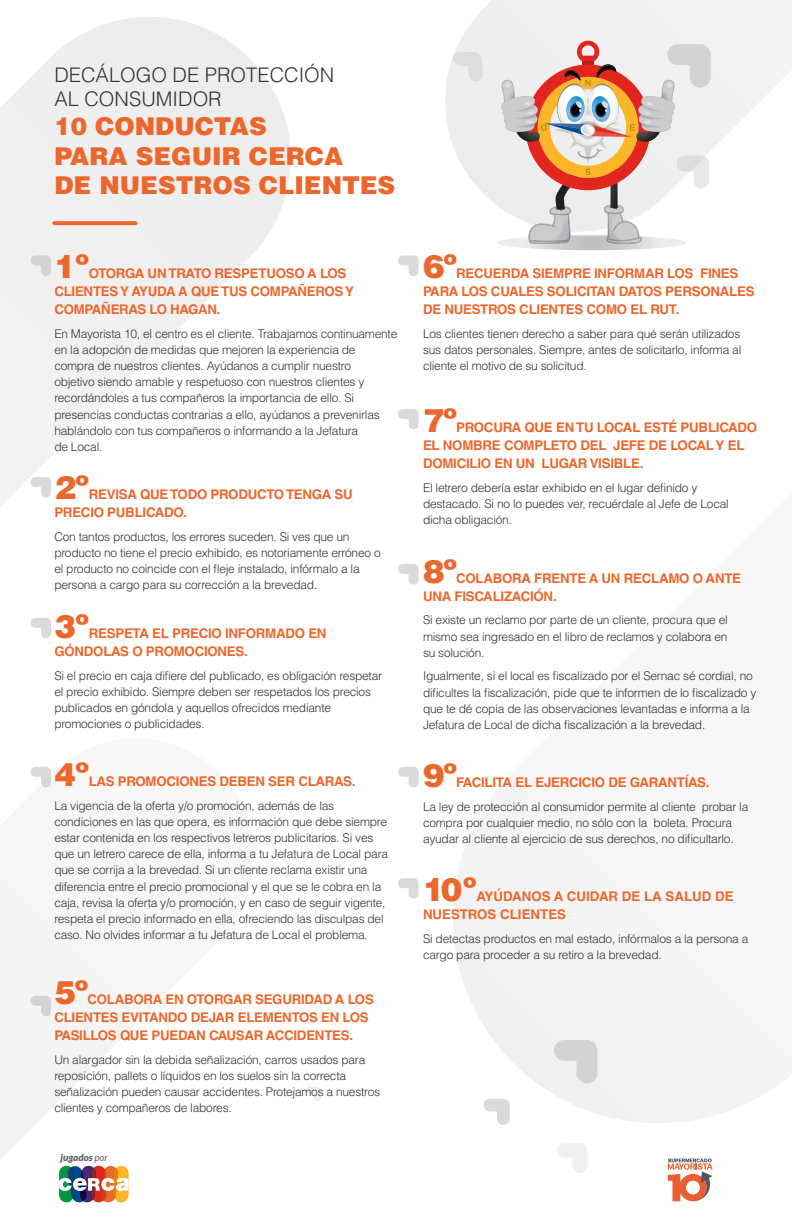
<style>
.page{position:relative;width:792px;height:1224px;background:#fff}
.page>*{position:absolute;margin:0;border:0;box-sizing:border-box;transform-origin:0 0}
.t1{font:900 32.3px "Helvetica LT Std";letter-spacing:-.02em;color:#ec672c}
.t2{font:900 24.6px/29.5px "Helvetica LT Std";color:#ec672c}
.t3{font:300 20.1px/24.1px "Helvetica LT Std";color:#343434}
.t4{font:700 13.3px/18.1px "Helvetica LT Std";letter-spacing:-.02em;color:#ec672c}
.t5{font:700 13.3px/18.1px "Helvetica LT Std";color:#ec672c}
.t6{font:300 12px/16.1px "Helvetica LT Std";letter-spacing:-.02em;color:#343434}
.t7{font:italic 900 9.7px "Lato";color:#616161}
.s1{font-weight:400}
</style>
<div class="page">
<svg style="left:445px;top:0;width:347px;height:205px"></svg>
<svg style="left:0;top:771px;width:110px;height:388px"></svg>
<svg style="left:0;top:17px;width:291px;height:489px"></svg>
<svg style="left:453px;top:801px;width:322px;height:322px"></svg>
<svg style="left:554px;top:1040px;width:43px;height:43px"></svg>
<svg style="left:453px;top:52px;width:30px;height:29px"></svg>
<svg style="left:558px;top:1143px;width:29px;height:30px"></svg>
<svg style="left:497px;top:41px;width:214px;height:209px"></svg>
<svg style="left:31px;top:255px;width:20px;height:21px"></svg>
<svg style="left:31px;top:477px;width:20px;height:21px"></svg>
<svg style="left:31px;top:618px;width:20px;height:20px"></svg>
<svg style="left:31px;top:767px;width:20px;height:20px"></svg>
<svg style="left:483px;top:1099px;width:27px;height:26px"></svg>
<svg style="left:398px;top:409px;width:21px;height:21px"></svg>
<svg style="left:398px;top:255px;width:21px;height:21px"></svg>
<svg style="left:398px;top:564px;width:21px;height:21px"></svg>
<svg style="left:398px;top:767px;width:21px;height:20px"></svg>
<svg style="left:398px;top:878px;width:21px;height:21px"></svg>
<svg style="left:31px;top:996px;width:20px;height:20px"></svg>
<svg style="left:307px;top:1086px;width:14px;height:15px"></svg>
<svg style="left:54px;top:221px;width:82px;height:4px"></svg>
<svg style="left:59px;top:1165px;width:70px;height:38px"></svg>
<svg style="left:668px;top:1158px;width:45px;height:43px"></svg>
<h3 class="t3" style="left:54px;top:62px;width:282px">DECÁLOGO DE PROTECCIÓN<br>AL CONSUMIDOR</h3>
<h2 class="t2" style="left:54px;top:111px;width:343px">10 CONDUCTAS<br>PARA SEGUIR CERCA<br>DE NUESTROS CLIENTES</h2>
<h1 class="t1" style="left:54px;top:245px;width:36px">1º</h1>
<p class="t4" style="left:54px;top:264px;width:301px;text-indent:34px">OTORGA UN TRATO RESPETUOSO A LOS<br>CLIENTESY AYUDA A QUE TUS COMPAÑEROSY<br>COMPAÑERAS LO HAGAN.</p>
<p class="t6" style="left:54px;top:326px;width:345px">En Mayorista 10, el centro es el cliente. Trabajamos continuamente en la adopción de medidas que mejoren la experiencia de compra de nuestros clientes. Ayúdanos a cumplir nuestro<br>objetivo siendo amable y respetuoso con nuestros clientes y recordándoles a tus compañeros la importancia de ello. Si presencias conductas contrarias a ello, ayúdanos a prevenirlas hablándolo con tus compañeros o informando a la Jefatura<br>de Local.</p>
<h1 class="t1" style="left:54px;top:466px;width:36px">2º</h1>
<p class="t4" style="left:54px;top:485px;width:300px;text-indent:34px">REVISA QUE TODO PRODUCTO TENGA SU<br>PRECIO PUBLICADO.</p>
<p class="t6" style="left:54px;top:529px;width:328px">Con tantos productos, los errores suceden. Si ves que un producto no tiene el precio exhibido, es notoriamente erróneo o el producto no coincide con el fleje instalado, infórmalo a la persona a cargo para su corrección a la brevedad.</p>
<h1 class="t1" style="left:54px;top:605px;width:36px">3º</h1>
<p class="t4" style="left:54px;top:624px;width:274px;text-indent:34px">RESPETA EL PRECIO INFORMADO EN<br>GÓNDOLAS O PROMOCIONES.</p>
<p class="t6" style="left:54px;top:667px;width:329px">Si el precio en caja difiere del publicado, es obligación respetar el precio exhibido. Siempre deben ser respetados los precios publicados en góndola y aquellos ofrecidos mediante promociones o publicidades.</p>
<h1 class="t1" style="left:54px;top:754px;width:36px">4º</h1>
<p class="t4" style="left:89px;top:772px;width:268px">LAS PROMOCIONES DEBEN SER CLARAS.</p>
<p class="t6" style="left:54px;top:798px;width:335px">La vigencia de la oferta y/o promoción, además de las condiciones en las que opera, es información que debe siempre estar contenida en los respectivos letreros publicitarios. Si ves que un letrero carece de ella, informa a tu Jefatura de Local para que se corrija a la brevedad. Si un cliente reclama existir una diferencia entre el precio promocional y el que se le cobra en la caja, revisa la oferta y/o promoción, y en caso de seguir vigente, respeta el precio informado en ella, ofreciendo las disculpas del caso. No olvides informar a tu Jefatura de Local el problema.</p>
<h1 class="t1" style="left:54px;top:971px;width:35px">5º</h1>
<p class="t4" style="left:54px;top:990px;width:321px;text-indent:33px">COLABORA EN OTORGAR SEGURIDAD A LOS<br>CLIENTES EVITANDO DEJAR ELEMENTOS EN LOS<br>PASILLOS QUE PUEDAN CAUSAR ACCIDENTES.</p>
<p class="t6" style="left:54px;top:1052px;width:327px">Un alargador sin la debida señalización, carros usados para reposición, pallets o líquidos en los suelos sin la correcta señalización pueden causar accidentes. Protejamos a nuestros clientes y compañeros de labores.</p>
<p class="t7" style="left:60px;top:1152px;width:49px">jugados <span class="s1">por</span></p>
<h1 class="t1" style="left:423px;top:245px;width:35px">6º</h1>
<p class="t4" style="left:423px;top:264px;width:333px;text-indent:33px">RECUERDA SIEMPRE INFORMAR LOS FINES<br>PARA LOS CUALES SOLICITAN DATOS PERSONALES<br>DE NUESTROS CLIENTES COMO EL RUT.</p>
<p class="t6" style="left:423px;top:326px;width:320px;text-align:justify">Los clientes tienen derecho a saber para qué serán utilizados sus datos personales. Siempre, antes de solicitarlo, informa al cliente el motivo de su solicitud.</p>
<h1 class="t1" style="left:423px;top:399px;width:35px">7º</h1>
<p class="t4" style="left:423px;top:418px;width:336px;text-indent:33px">PROCURA QUE EN TU LOCAL ESTÉ PUBLICADO<br>EL NOMBRE COMPLETO DEL JEFE DE LOCALY EL<br>DOMICILIO EN UN LUGAR VISIBLE.</p>
<p class="t6" style="left:423px;top:480px;width:307px">El letrero debería estar exhibido en el lugar definido y destacado. Si no lo puedes ver, recuérdale al Jefe de Local dicha obligación.</p>
<h1 class="t1" style="left:423px;top:550px;width:35px">8º</h1>
<p class="t4" style="left:423px;top:569px;width:320px;text-indent:33px">COLABORA FRENTE A UN RECLAMO O ANTE<br>UNA FISCALIZACIÓN.</p>
<p class="t6" style="left:423px;top:612px;width:306px;text-align:justify">Si existe un reclamo por parte de un cliente, procura que el mismo sea ingresado en el libro de reclamos y colabora en su solución.</p>
<p class="t6" style="left:423px;top:668px;width:335px">Igualmente, si el local es fiscalizado por el Sernac sé cordial, no dificultes la fiscalización, pide que te informen de lo fiscalizado y que te dé copia de las observaciones levantadas e informa a la Jefatura de Local de dicha fiscalización a la brevedad.</p>
<h1 class="t1" style="left:423px;top:754px;width:35px">9º</h1>
<p class="t4" style="left:456px;top:773px;width:255px">FACILITA EL EJERCICIO DE GARANTÍAS.</p>
<p class="t6" style="left:423px;top:798px;width:327px">La ley de protección al consumidor permite al cliente probar la compra por cualquier medio, no sólo con la boleta. Procura ayudar al cliente al ejercicio de sus derechos, no dificultarlo.</p>
<h1 class="t1" style="left:423px;top:868px;width:55px">10º</h1>
<p class="t5" style="left:423px;top:887px;width:312px;text-indent:53px">AYÚDANOS A CUIDAR DE LA SALUD DE<br>NUESTROS CLIENTES</p>
<p class="t6" style="left:423px;top:931px;width:327px">Si detectas productos en mal estado, infórmalos a la persona a cargo para proceder a su retiro a la brevedad.</p>
</div>
